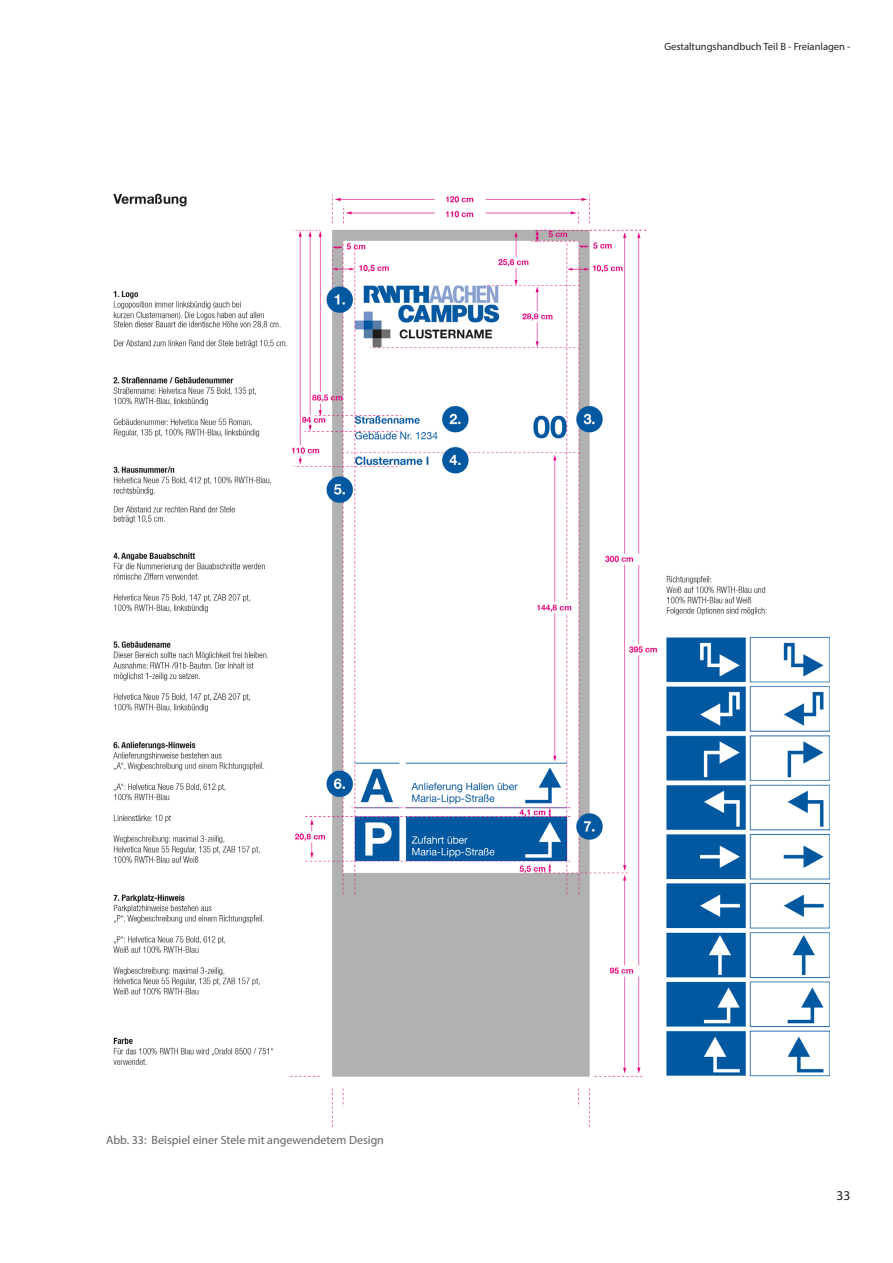
<style>
.page{position:relative;width:893px;height:1263px;background:#fff}
.page>*{position:absolute;margin:0;border:0;box-sizing:border-box;transform-origin:0 0}
.t1{font:13.5px "Myriad Pro";color:#231f20}
.Bildunterschrift_lin{font:12px "Myriad Pro";color:#636366}
.t2{font:10.5px "Myriad Pro";color:#231f20}
</style>
<div class="page">
<img style="left:113px;top:193px;width:716px;height:934px">
<p class="t2" style="left:664px;top:40px;width:188px">Gestaltungshandbuch Teil B - Freianlagen -</p>
<p class="Bildunterschrift_lin" style="left:106px;top:1133px;width:279px">Abb. 33: Beispiel einer Stele mit angewendetem Design</p>
<p class="t1" style="left:837px;top:1187px;width:15px">33</p>
</div>
